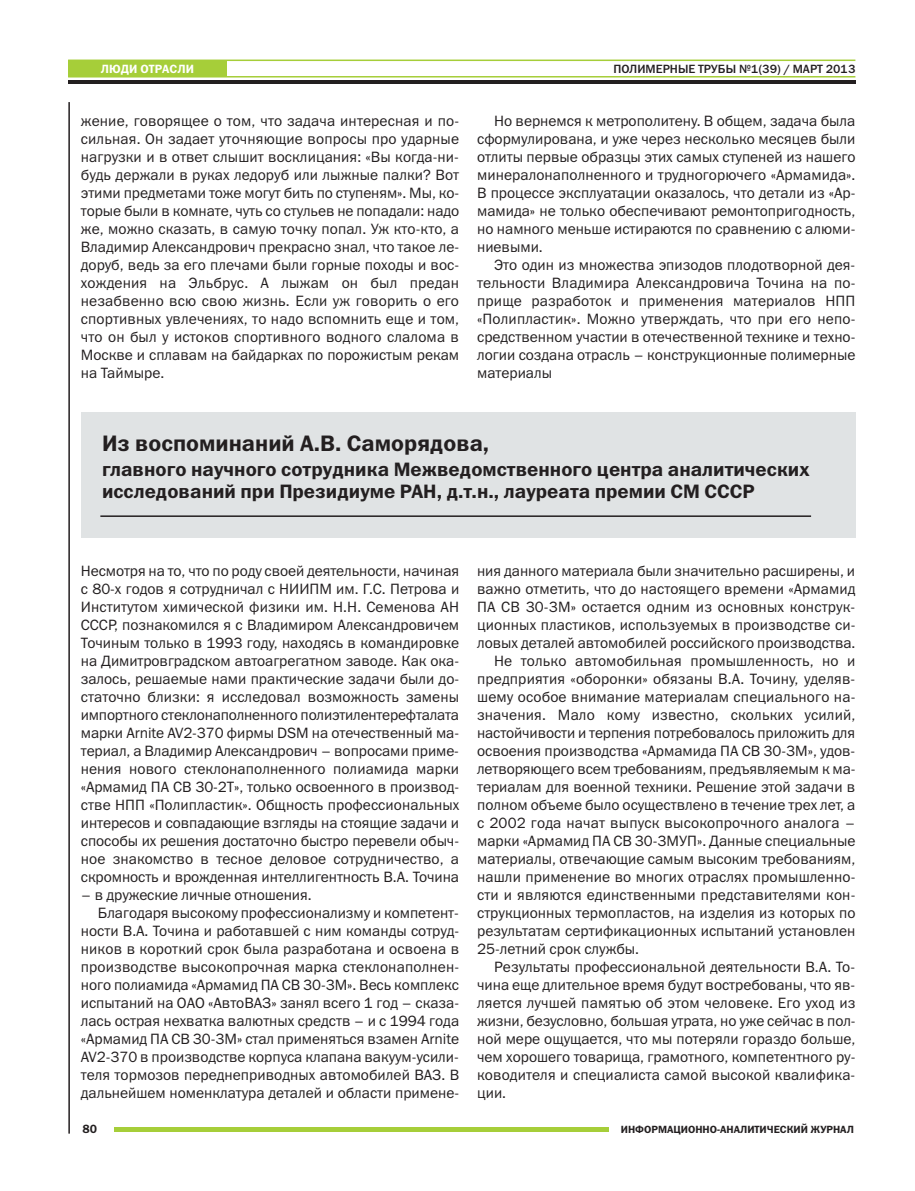
<style>
.page{position:relative;width:915px;height:1191px;background:#fff}
.page>*{position:absolute;margin:0;border:0;box-sizing:border-box;transform-origin:0 0}
.t1{font:22.5px "Franklin Gothic Demi C";color:#231f20}
.t2{font:19.5px/22.5px "Franklin Gothic Demi C";color:#231f20}
.t3{font:15px/18px "Franklin Gothic Book C";color:#231f20;text-align:justify}
.t4{font:12px "Franklin Gothic Medium C";color:#231f20}
.t5{font:12px "Franklin Gothic Demi C";letter-spacing:.01em;color:#fff}
.t6{font:12px "Franklin Gothic Demi C";color:#231f20}
.t7{font:10.5px "Franklin Gothic Demi C";color:#231f20}
</style>
<div class="page">
<div style="left:81px;top:412px;width:774px;height:125px;background:#e0e3e4"></div>
<hr style="left:68px;top:102px;width:2px;height:1031px;background:#231f20">
<hr style="left:114px;top:1127px;width:494px;height:4px;background:#a6ce39">
<hr style="left:68px;top:76px;width:787px;height:1px;background:#a6ce39">
<hr style="left:68px;top:60px;width:787px;height:1px;background:#a6ce39">
<hr style="left:68px;top:80px;width:787px;height:3px;background:#231f20">
<div style="left:68px;top:60px;width:158px;height:16px;background:#a6ce39"></div>
<hr style="left:100px;top:515px;width:710px;height:2px;background:#231f20">
<p class="t5" style="left:101px;top:62px;width:95px">ЛЮДИ ОТРАСЛИ</p>
<p class="t4" style="left:613px;top:62px;width:243px">ПОЛИМЕРНЫЕ ТРУБЫ №1(39) / МАРТ 2013</p>
<p class="t3" style="left:81px;top:112px;width:380px">жение, говорящее о том, что задача интересная и по&shy;сильная. Он задает уточняющие вопросы про ударные нагрузки и в ответ слышит восклицания: «Вы когда-ни&shy;будь держали в руках ледоруб или лыжные палки? Вот этими предметами тоже могут бить по ступеням». Мы, ко&shy;торые были в комнате, чуть со стульев не попадали: надо же, можно сказать, в самую точку попал. Уж кто-кто, а Владимир Александрович прекрасно знал, что такое ле&shy;доруб, ведь за его плечами были горные походы и вос&shy;хождения на Эльбрус. А лыжам он был предан незабвенно всю свою жизнь. Если уж говорить о его спортивных увлечениях, то надо вспомнить еще и том, что он был у истоков спортивного водного слалома в Москве и сплавам на байдарках по порожистым рекам на Таймыре.</p>
<p class="t3" style="left:477px;top:112px;width:380px;text-indent:17px">Но вернемся к метрополитену. В общем, задача была сформулирована, и уже через несколько месяцев были отлиты первые образцы этих самых ступеней из нашего минералонаполненного и трудногорючего «Армамида».<br>В процессе эксплуатации оказалось, что детали из «Ар&shy;мамида» не только обеспечивают ремонтопригодность, но намного меньше истираются по сравнению с алюми&shy;ниевыми.</p>
<p class="t3" style="left:477px;top:256px;width:379px;text-indent:17px">Это один из множества эпизодов плодотворной дея&shy;тельности Владимира Александровича Точина на по&shy;прище разработок и применения материалов НПП «Полипластик». Можно утверждать, что при его непо&shy;средственном участии в отечественной технике и техно&shy;логии создана отрасль – конструкционные полимерные материалы</p>
<h1 class="t1" style="left:102px;top:430px;width:388px">Из воспоминаний А.В. Саморядова,</h1>
<h2 class="t2" style="left:102px;top:457px;width:708px">главного научного сотрудника Межведомственного центра аналитических исследований при Президиуме РАН, д.т.н., лауреата премии СМ СССР</h2>
<p class="t3" style="left:81px;top:562px;width:380px">Несмотря на то, что по роду своей деятельности, начиная с 80-х годов я сотрудничал с НИИПМ им. Г.С. Петрова и Институтом химической физики им. Н.Н. Семенова АН СССР, познакомился я с Владимиром Александровичем Точиным только в 1993 году, находясь в командировке на Димитровградском автоагрегатном заводе. Как ока&shy;залось, решаемые нами практические задачи были до&shy;статочно близки: я исследовал возможность замены импортного стеклонаполненного полиэтилентерефталата марки Arnite AV2-370 фирмы DSM на отечественный ма&shy;териал, а Владимир Александрович – вопросами приме&shy;нения нового стеклонаполненного полиамида марки «Армамид ПА СВ 30-2Т», только освоенного в производ&shy;стве НПП «Полипластик». Общность профессиональных интересов и совпадающие взгляды на стоящие задачи и способы их решения достаточно быстро перевели обыч&shy;ное знакомство в тесное деловое сотрудничество, а скромность и врожденная интеллигентность В.А. Точина</p>
<p class="t3" style="left:81px;top:886px;width:232px">– в дружеские личные отношения.</p>
<p class="t3" style="left:98px;top:904px;width:362px">Благодаря высокому профессионализму и компетент-</p>
<p class="t3" style="left:81px;top:922px;width:379px">ности В.А. Точина и работавшей с ним команды сотруд-</p>
<p class="t3" style="left:81px;top:940px;width:380px">ников в короткий срок была разработана и освоена в</p>
<p class="t3" style="left:81px;top:958px;width:379px">производстве высокопрочная марка стеклонаполнен-</p>
<p class="t3" style="left:81px;top:976px;width:379px">ного полиамида «Армамид ПА СВ 30-3М». Весь комплекс</p>
<p class="t3" style="left:81px;top:994px;width:379px">испытаний на ОАО «АвтоВАЗ» занял всего 1 год – сказа-</p>
<p class="t3" style="left:81px;top:1012px;width:379px">лась острая нехватка валютных средств – и с 1994 года</p>
<p class="t3" style="left:81px;top:1030px;width:380px">«Армамид ПА СВ 30-3М» стал применяться взамен Arnite</p>
<p class="t3" style="left:81px;top:1048px;width:379px">AV2-370 в производстве корпуса клапана вакуум-усили-</p>
<p class="t3" style="left:81px;top:1066px;width:380px">теля тормозов переднеприводных автомобилей ВАЗ. В</p>
<p class="t3" style="left:81px;top:1084px;width:379px">дальнейшем номенклатура деталей и области примене-</p>
<p class="t6" style="left:82px;top:1122px;width:16px">80</p>
<p class="t3" style="left:477px;top:562px;width:379px">ния данного материала были значительно расширены, и</p>
<p class="t3" style="left:477px;top:580px;width:380px">важно отметить, что до настоящего времени «Армамид</p>
<p class="t3" style="left:477px;top:598px;width:379px">ПА СВ 30-3М» остается одним из основных конструк-</p>
<p class="t3" style="left:477px;top:616px;width:379px">ционных пластиков, используемых в производстве си-</p>
<p class="t3" style="left:477px;top:634px;width:380px">ловых деталей автомобилей российского производства.</p>
<p class="t3" style="left:494px;top:652px;width:362px">Не только автомобильная промышленность, но и</p>
<p class="t3" style="left:477px;top:670px;width:379px">предприятия «оборонки» обязаны В.А. Точину, уделяв-</p>
<p class="t3" style="left:477px;top:688px;width:379px">шему особое внимание материалам специального на-</p>
<p class="t3" style="left:477px;top:706px;width:379px">значения. Мало кому известно, скольких усилий,</p>
<p class="t3" style="left:477px;top:724px;width:379px">настойчивости и терпения потребовалось приложить для</p>
<p class="t3" style="left:477px;top:742px;width:379px">освоения производства «Армамида ПА СВ 30-3М», удов-</p>
<p class="t3" style="left:477px;top:760px;width:380px">летворяющего всем требованиям, предъявляемым к ма-</p>
<p class="t3" style="left:477px;top:778px;width:379px">териалам для военной техники. Решение этой задачи в</p>
<p class="t3" style="left:477px;top:796px;width:379px">полном объеме было осуществлено в течение трех лет, а</p>
<p class="t3" style="left:477px;top:814px;width:379px">с 2002 года начат выпуск высокопрочного аналога –</p>
<p class="t3" style="left:477px;top:832px;width:380px">марки «Армамид ПА СВ 30-3МУП». Данные специальные</p>
<p class="t3" style="left:477px;top:850px;width:379px">материалы, отвечающие самым высоким требованиям,</p>
<p class="t3" style="left:477px;top:868px;width:379px">нашли применение во многих отраслях промышленно-</p>
<p class="t3" style="left:477px;top:886px;width:379px">сти и являются единственными представителями кон-</p>
<p class="t3" style="left:477px;top:904px;width:380px">струкционных термопластов, на изделия из которых по</p>
<p class="t3" style="left:477px;top:922px;width:379px">результатам сертификационных испытаний установлен</p>
<p class="t3" style="left:477px;top:940px;width:163px">25-летний срок службы.</p>
<p class="t3" style="left:494px;top:958px;width:362px">Результаты профессиональной деятельности В.А. То-</p>
<p class="t3" style="left:477px;top:976px;width:379px">чина еще длительное время будут востребованы, что яв-</p>
<p class="t3" style="left:477px;top:994px;width:379px">ляется лучшей памятью об этом человеке. Его уход из</p>
<p class="t3" style="left:477px;top:1012px;width:380px">жизни, безусловно, большая утрата, но уже сейчас в пол-</p>
<p class="t3" style="left:477px;top:1030px;width:379px">ной мере ощущается, что мы потеряли гораздо больше,</p>
<p class="t3" style="left:477px;top:1048px;width:379px">чем хорошего товарища, грамотного, компетентного ру-</p>
<p class="t3" style="left:477px;top:1066px;width:379px">ководителя и специалиста самой высокой квалифика-</p>
<p class="t3" style="left:477px;top:1084px;width:31px">ции.</p>
<p class="t7" style="left:620px;top:1122px;width:234px">ИНФОРМАЦИОННО-АНАЛИТИЧЕСКИЙ ЖУРНАЛ</p>
</div>
